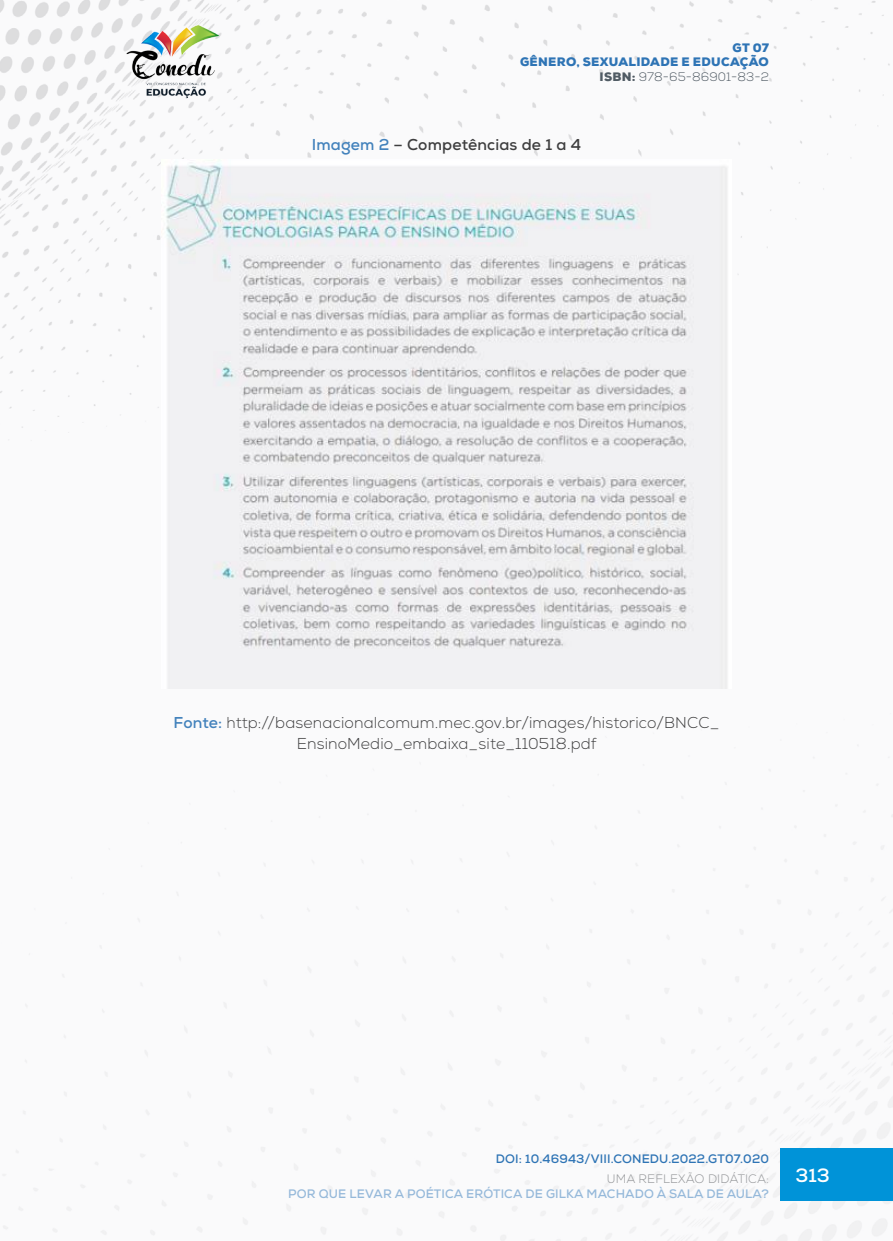
<style>
.page{position:relative;width:893px;height:1241px;background:#fff}
.page>*{position:absolute;margin:0;border:0;box-sizing:border-box;transform-origin:0 0}
.t1{font:700 19.25px "Nexa";color:#fff}
._12_FONTES{font:300 15.75px/21px "Nexa";letter-spacing:.01em;color:#3e3e3f;text-align:center}
._11_LEGENDAS{font:700 15.75px "Nexa";letter-spacing:.01em;color:#3e3e3f}
.t2{font:900 12.25px/14.7px "Nexa";letter-spacing:.025em;color:#2e74b5;text-align:right}
.t3{font:700 12.25px "Nexa";letter-spacing:.01em;color:#96b9da}
.t4{font:700 12.25px "Nexa";letter-spacing:.01em;color:#2e74b5}
.t5{font:300 12.25px "Nexa";letter-spacing:.01em;color:#939598}
.s1{color:#505b64}
.s2{font-weight:300;color:#505b64}
.s3{color:#4382bc}
.s4{font-weight:700;color:#4382bc}
</style>
<div class="page">
<img style="left:0;top:0;width:893px;height:1240px">
<div style="left:781px;top:1148px;width:112px;height:52px;background:#0093d8"></div>
<img style="left:124px;top:25px;width:98px;height:74px">
<img style="left:161px;top:159px;width:571px;height:529px">
<p class="t2" style="left:520px;top:40px;width:250px">GT 07<br>GÊNERO, SEXUALIDADE E EDUCAÇÃO<br><span class="s1">ISBN:</span> <span class="s2">978-65-86901-83-2</span></p>
<p class="_11_LEGENDAS" style="left:312px;top:135px;width:271px"><span class="s3">Imagem 2</span> – Competências de 1 a 4</p>
<p class="_12_FONTES" style="left:174px;top:712px;width:547px"><span class="s4">Fonte:</span> http://basenacionalcomum.mec.gov.br/images/historico/BNCC_<br>EnsinoMedio_embaixa_site_110518.pdf</p>
<p class="t4" style="left:496px;top:1150px;width:275px">DOI: 10.46943/VIII.CONEDU.2022.GT07.020</p>
<p class="t5" style="left:607px;top:1171px;width:164px">UMA REFLEXÃO DIDÁTICA:</p>
<p class="t3" style="left:288px;top:1185px;width:482px">POR QUE LEVAR A POÉTICA ERÓTICA DE GILKA MACHADO À SALA DE AULA?</p>
<p class="t1" style="left:796px;top:1162px;width:36px">313</p>
</div>
